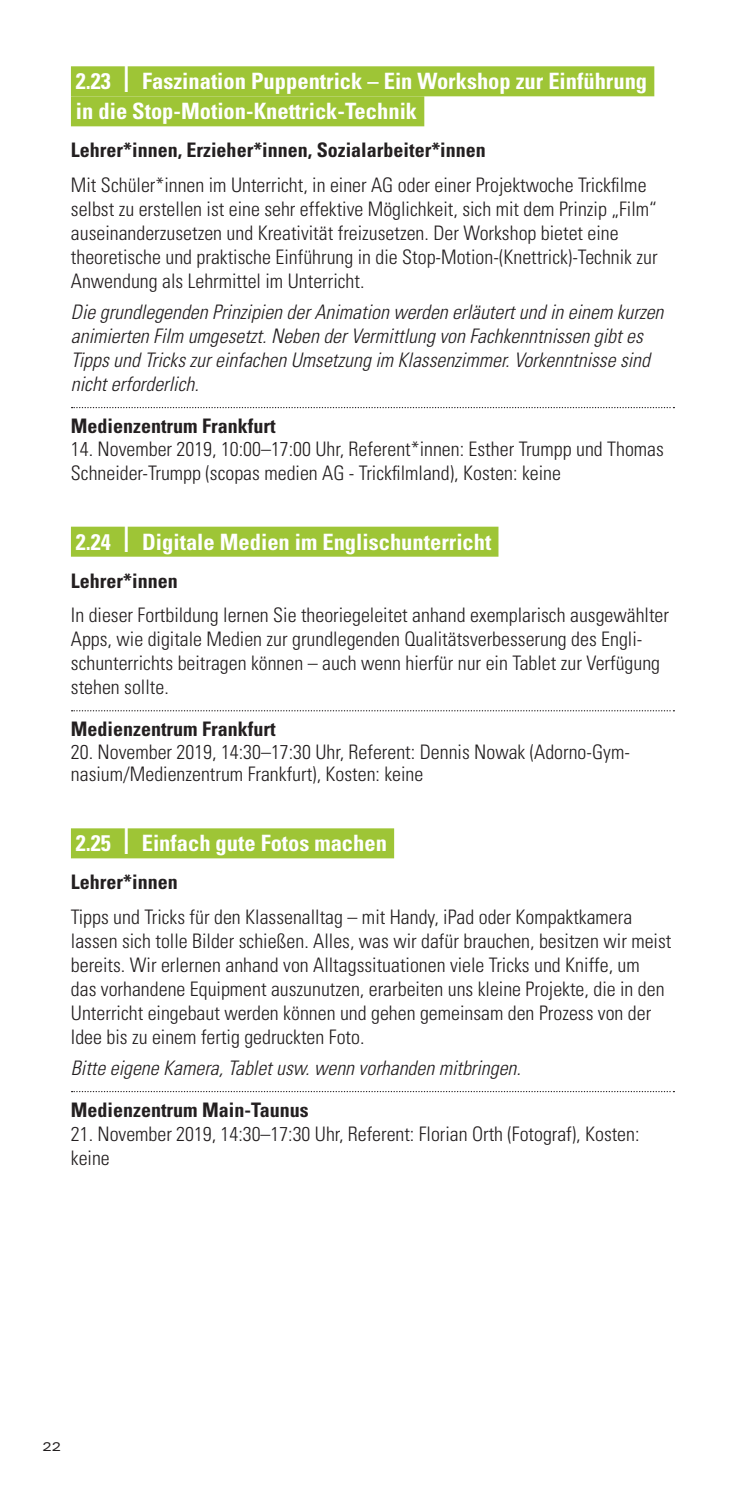
<style>
.page{position:relative;width:745px;height:1489px;background:#fff}
.page>*{position:absolute;margin:0;border:0;box-sizing:border-box;transform-origin:0 0}
.t1{font:700 condensed 22.5px/30px "Univers";color:#fff}
.t2{font:300 condensed 20px/24px "Univers";color:#231f20}
.t3{font:italic 300 condensed 20px/24px "Univers";color:#231f20}
.t4{font:700 condensed 20px "Univers";color:#231f20}
.t5{font:expanded 12.5px "Univers";color:#231f20}
.s1{font-weight:400;font-size:45px}
</style>
<div class="page">
<div style="left:71px;top:66px;width:583px;height:30px;background:#9ec536"></div>
<div style="left:71px;top:96px;width:353px;height:30px;background:#9ec536"></div>
<svg style="left:71px;top:407px;width:603px;height:1px"></svg>
<div style="left:71px;top:526px;width:427px;height:30px;background:#9ec536"></div>
<svg style="left:71px;top:710px;width:603px;height:1px"></svg>
<div style="left:71px;top:828px;width:323px;height:30px;background:#9ec536"></div>
<svg style="left:71px;top:1091px;width:603px;height:1px"></svg>
<p class="t1" style="left:76px;top:66px;width:572px">2.23 <span class="s1">|</span> Faszination Puppentrick – Ein Workshop zur Einführung in die Stop-Motion-Knettrick-Technik</p>
<p class="t4" style="left:71px;top:138px;width:416px">Lehrer*innen, Erzieher*innen, Sozialarbeiter*innen</p>
<p class="t2" style="left:71px;top:173px;width:587px">Mit Schüler*innen im Unterricht, in einer AG oder einer Projektwoche Trickfilme selbst zu erstellen ist eine sehr effektive Möglichkeit, sich mit dem Prinzip „Film“ auseinanderzusetzen und Kreativität freizusetzen. Der Workshop bietet eine theoretische und praktische Einführung in die Stop-Motion-(Knettrick)-Technik zur Anwendung als Lehrmittel im Unterricht.</p>
<p class="t3" style="left:71px;top:300px;width:593px">Die grundlegenden Prinzipien der Animation werden erläutert und in einem kurzen animierten Film umgesetzt. Neben der Vermittlung von Fachkenntnissen gibt es Tipps und Tricks zur einfachen Umsetzung im Klassenzimmer. Vorkenntnisse sind nicht erforderlich.</p>
<p class="t4" style="left:71px;top:413px;width:206px">Medienzentrum Frankfurt</p>
<p class="t2" style="left:71px;top:436px;width:594px">14. November 2019, 10:00–17:00 Uhr, Referent*innen: Esther Trumpp und Thomas<br>Schneider-Trumpp (scopas medien AG - Trickfilmland), Kosten: keine</p>
<p class="t1" style="left:76px;top:526px;width:416px">2.24 <span class="s1">|</span> Digitale Medien im Englischunterricht</p>
<p class="t4" style="left:71px;top:568px;width:108px">Lehrer*innen</p>
<p class="t2" style="left:71px;top:603px;width:599px">In dieser Fortbildung lernen Sie theoriegeleitet anhand exemplarisch ausgewählter Apps, wie digitale Medien zur grundlegenden Qualitätsverbesserung des Engli&shy;schunterrichts beitragen können – auch wenn hierfür nur ein Tablet zur Verfügung stehen sollte.</p>
<p class="t4" style="left:71px;top:716px;width:206px">Medienzentrum Frankfurt</p>
<p class="t2" style="left:71px;top:740px;width:558px;line-height:22.5px">20. November 2019, 14:30–17:30 Uhr, Referent: Dennis Nowak (Adorno-Gym&shy;nasium/Medienzentrum Frankfurt), Kosten: keine</p>
<p class="t1" style="left:76px;top:827px;width:312px">2.25 <span class="s1">|</span> Einfach gute Fotos machen</p>
<p class="t4" style="left:71px;top:870px;width:108px">Lehrer*innen</p>
<p class="t2" style="left:71px;top:904px;width:601px">Tipps und Tricks für den Klassenalltag – mit Handy, iPad oder Kompaktkamera lassen sich tolle Bilder schießen. Alles, was wir dafür brauchen, besitzen wir meist bereits. Wir erlernen anhand von Alltagssituationen viele Tricks und Kniffe, um<br>das vorhandene Equipment auszunutzen, erarbeiten uns kleine Projekte, die in den Unterricht eingebaut werden können und gehen gemeinsam den Prozess von der Idee bis zu einem fertig gedruckten Foto.</p>
<p class="t3" style="left:71px;top:1055px;width:451px">Bitte eigene Kamera, Tablet usw. wenn vorhanden mitbringen.</p>
<p class="t4" style="left:71px;top:1097px;width:239px">Medienzentrum Main-Taunus</p>
<p class="t2" style="left:71px;top:1121px;width:569px">21. November 2019, 14:30–17:30 Uhr, Referent: Florian Orth (Fotograf), Kosten: keine</p>
<p class="t5" style="left:43px;top:1439px;width:20px">22</p>
</div>
